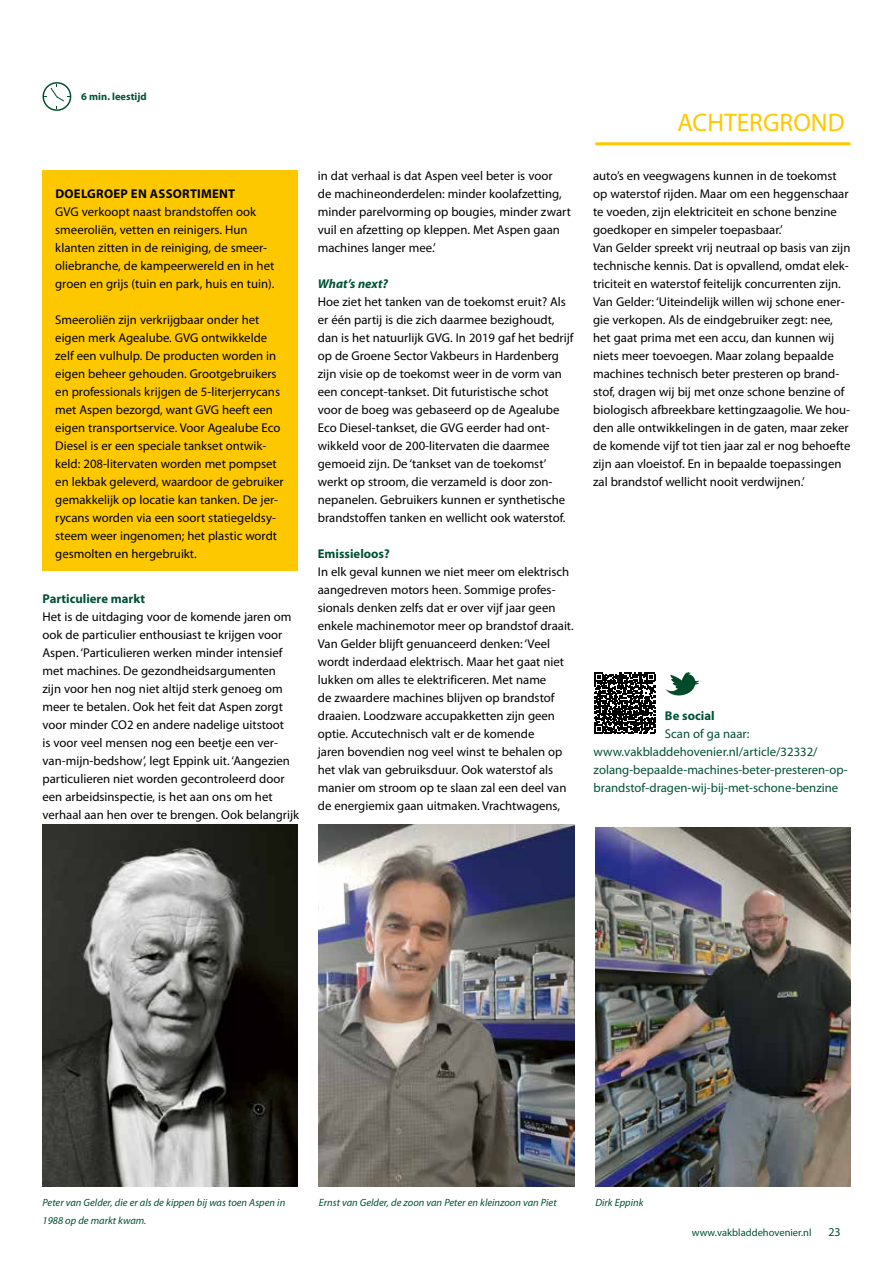
<style>
.page{position:relative;width:893px;height:1263px;background:#fff}
.page>*{position:absolute;margin:0;border:0;box-sizing:border-box;transform-origin:0 0}
.t1{font:25.5px "Myriad Pro";color:#fec800}
.t2{font:12.75px/18px "Myriad Pro";color:#000}
.t3{font:12.75px/18px "Myriad Pro";color:#005139}
.t4{font:700 12.75px "Myriad Pro";color:#005139}
.t5{font:700 12.75px "Myriad Pro";letter-spacing:.02em;color:#000}
.t6{font:italic 700 12.75px "Myriad Pro";color:#005139}
.t7{font:12px "Myriad Pro";color:#005139}
.t8{font:italic 10.5px/18px "Myriad Pro";color:#005139}
.t9{font:10.5px "Myriad Pro";color:#005139}
.t10{font:700 10.5px "Myriad Pro";color:#005139}
</style>
<div class="page">
<hr style="left:595px;top:142px;width:255px;height:3px;background:#fec800">
<svg style="left:43px;top:82px;width:28px;height:29px"></svg>
<img style="left:43px;top:825px;width:255px;height:361px">
<img style="left:319px;top:825px;width:255px;height:361px">
<img style="left:595px;top:827px;width:255px;height:359px">
<div style="left:43px;top:170px;width:255px;height:401px;background:#fec800"></div>
<svg style="left:594px;top:672px;width:62px;height:62px"></svg>
<svg style="left:595px;top:673px;width:60px;height:60px"></svg>
<svg style="left:665px;top:672px;width:33px;height:23px"></svg>
<p class="t10" style="left:81px;top:90px;width:67px">6 min. leestijd</p>
<p class="t5" style="left:55px;top:185px;width:181px">DOELGROEP EN ASSORTIMENT</p>
<p class="t2" style="left:55px;top:203px;width:221px">GVG verkoopt naast brandstoffen ook smeeroliën, vetten en reinigers. Hun klanten zitten in de reiniging, de smeer&shy;oliebranche, de kampeerwereld en in het groen en grijs (tuin en park, huis en tuin).</p>
<p class="t2" style="left:55px;top:311px;width:230px">Smeeroliën zijn verkrijgbaar onder het eigen merk Agealube. GVG ontwikkelde zelf een vulhulp. De producten worden in eigen beheer gehouden. Grootgebruikers en professionals krijgen de 5-literjerrycans met Aspen bezorgd, want GVG heeft een eigen transportservice. Voor Agealube Eco Diesel is er een speciale tankset ontwik&shy;keld: 208-litervaten worden met pompset en lekbak geleverd, waardoor de gebruiker gemakkelijk op locatie kan tanken. De jer&shy;rycans worden via een soort statiegeldsy&shy;steem weer ingenomen; het plastic wordt gesmolten en hergebruikt.</p>
<p class="t4" style="left:43px;top:590px;width:104px">Particuliere markt</p>
<p class="t2" style="left:43px;top:608px;width:258px">Het is de uitdaging voor de komende jaren om ook de particulier enthousiast te krijgen voor Aspen. ‘Particulieren werken minder intensief met machines. De gezondheidsargumenten<br>zijn voor hen nog niet altijd sterk genoeg om meer te betalen. Ook het feit dat Aspen zorgt voor minder CO2 en andere nadelige uitstoot<br>is voor veel mensen nog een beetje een ver&shy;van-mijn-bedshow’, legt Eppink uit. ‘Aangezien particulieren niet worden gecontroleerd door een arbeidsinspectie, is het aan ons om het verhaal aan hen over te brengen. Ook belangrijk</p>
<p class="t2" style="left:318px;top:167px;width:255px">in dat verhaal is dat Aspen veel beter is voor<br>de machineonderdelen: minder koolafzetting, minder parelvorming op bougies, minder zwart vuil en afzetting op kleppen. Met Aspen gaan machines langer mee.’</p>
<p class="t6" style="left:318px;top:275px;width:72px">What’s next?</p>
<p class="t2" style="left:318px;top:293px;width:257px">Hoe ziet het tanken van de toekomst eruit? Als er één partij is die zich daarmee bezighoudt, dan is het natuurlijk GVG. In 2019 gaf het bedrijf op de Groene Sector Vakbeurs in Hardenberg zijn visie op de toekomst weer in de vorm van een concept-tankset. Dit futuristische schot voor de boeg was gebaseerd op de Agealube Eco Diesel-tankset, die GVG eerder had ont&shy;wikkeld voor de 200-litervaten die daarmee gemoeid zijn. De ‘tankset van de toekomst’ werkt op stroom, die verzameld is door zon&shy;nepanelen. Gebruikers kunnen er synthetische brandstoffen tanken en wellicht ook waterstof.</p>
<p class="t4" style="left:318px;top:545px;width:74px">Emissieloos?</p>
<p class="t2" style="left:318px;top:563px;width:257px">In elk geval kunnen we niet meer om elektrisch aangedreven motors heen. Sommige profes&shy;sionals denken zelfs dat er over vijf jaar geen enkele machinemotor meer op brandstof draait.<br>Van Gelder blijft genuanceerd denken: ‘Veel wordt inderdaad elektrisch. Maar het gaat niet lukken om alles te elektrificeren. Met name<br>de zwaardere machines blijven op brandstof draaien. Loodzware accupakketten zijn geen optie. Accutechnisch valt er de komende<br>jaren bovendien nog veel winst te behalen op het vlak van gebruiksduur. Ook waterstof als manier om stroom op te slaan zal een deel van de energiemix gaan uitmaken. Vrachtwagens,</p>
<h1 class="t1" style="left:677px;top:107px;width:169px">ACHTERGROND</h1>
<p class="t2" style="left:593px;top:167px;width:259px">auto’s en veegwagens kunnen in de toekomst op waterstof rijden. Maar om een heggenschaar te voeden, zijn elektriciteit en schone benzine goedkoper en simpeler toepasbaar.’<br>Van Gelder spreekt vrij neutraal op basis van zijn technische kennis. Dat is opvallend, omdat elek&shy;triciteit en waterstof feitelijk concurrenten zijn.<br>Van Gelder: ‘Uiteindelijk willen wij schone ener&shy;gie verkopen. Als de eindgebruiker zegt: nee, het gaat prima met een accu, dan kunnen wij niets meer toevoegen. Maar zolang bepaalde machines technisch beter presteren op brand&shy;stof, dragen wij bij met onze schone benzine of biologisch afbreekbare kettingzaagolie. We hou&shy;den alle ontwikkelingen in de gaten, maar zeker de komende vijf tot tien jaar zal er nog behoefte zijn aan vloeistof. En in bepaalde toepassingen zal brandstof wellicht nooit verdwijnen.’</p>
<p class="t4" style="left:665px;top:707px;width:51px">Be social</p>
<p class="t3" style="left:594px;top:725px;width:256px;text-indent:71px">Scan of ga naar: www.vakbladdehovenier.nl/article/32332/ zolang-bepaalde-machines-beter-presteren-op&shy;brandstof-dragen-wij-bij-met-schone-benzine</p>
<p class="t8" style="left:43px;top:1193px;width:244px">Peter van Gelder, die er als de kippen bij was toen Aspen in<br>1988 op de markt kwam.</p>
<p class="t8" style="left:319px;top:1193px;width:239px">Ernst van Gelder, de zoon van Peter en kleinzoon van Piet</p>
<p class="t8" style="left:595px;top:1193px;width:50px">Dirk Eppink</p>
<p class="t9" style="left:692px;top:1226px;width:121px">www.vakbladdehovenier.nl</p>
<p class="t7" style="left:828px;top:1224px;width:14px">23</p>
</div>
